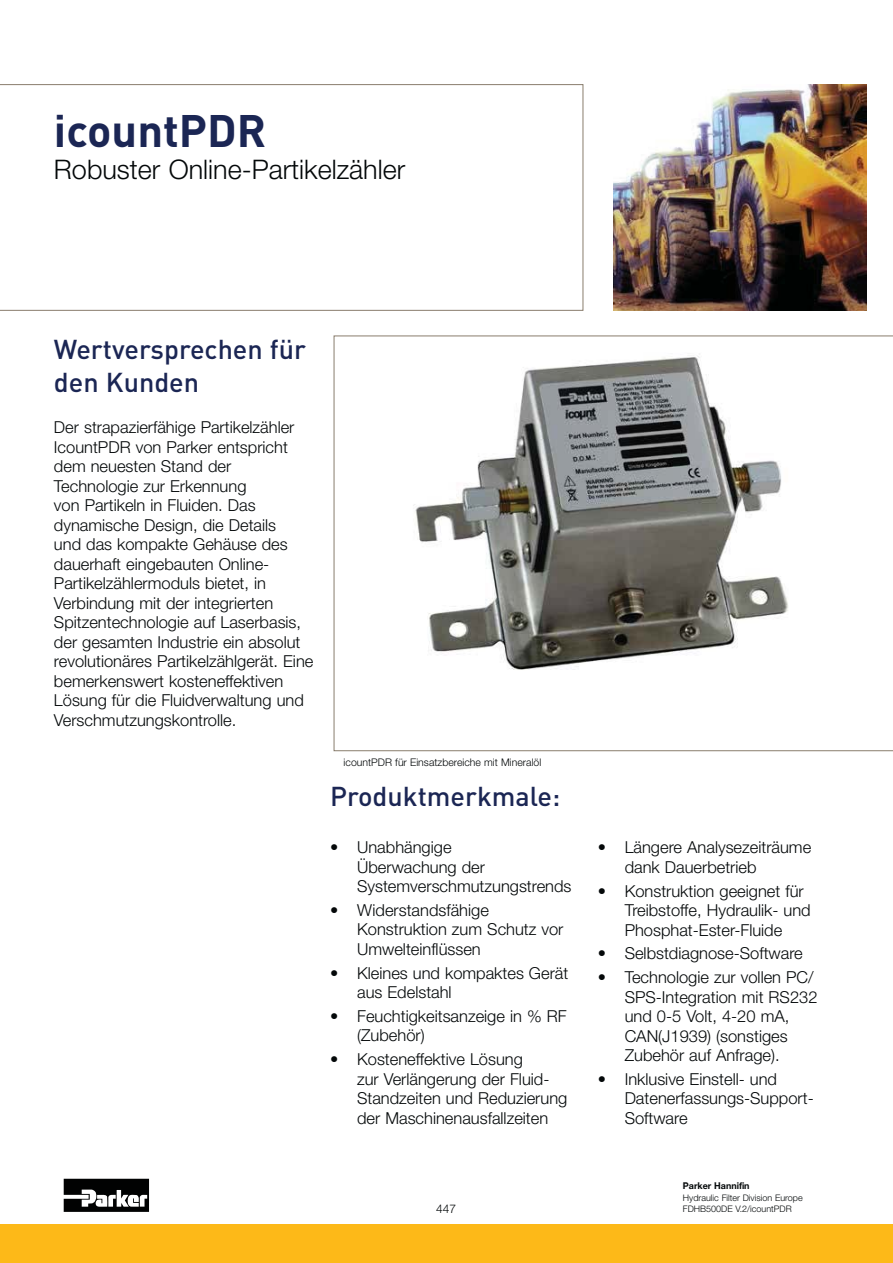
<style>
.page{position:relative;width:893px;height:1263px;background:#fff}
.page>*{position:absolute;margin:0;border:0;box-sizing:border-box;transform-origin:0 0}
.t1{font:700 45px "DINOT";color:#1b2654}
.t2{font:500 27px/32.4px "DINOT";color:#1b2654}
.t3{font:300 27px "Helvetica Neue LT Std";color:#040809}
.t4{font:300 16.5px/19.5px "Helvetica Neue LT Std";color:#040809}
.t5{font:300 12px "Helvetica Neue LT Std";color:#040809}
.t6{font:300 10.5px "Helvetica Neue LT Std";color:#040809}
.t7{font:300 9px/11.2px "Helvetica Neue LT Std";color:#040809}
.t8{font:700 9px "Helvetica Neue LT Std";color:#040809}
</style>
<div class="page">
<div style="left:0;top:1224px;width:892px;height:39px;background:#fdb918"></div>
<svg style="left:64px;top:1179px;width:85px;height:33px"></svg>
<svg style="left:334px;top:336px;width:559px;height:415px"></svg>
<img style="left:385px;top:340px;width:425px;height:347px">
<svg style="left:0;top:84px;width:583px;height:227px"></svg>
<img style="left:614px;top:84px;width:252px;height:226px">
<h1 class="t1" style="left:54px;top:105px;width:214px">icountPDR</h1>
<h2 class="t3" style="left:54px;top:160px;width:353px">Robuster Online-Partikelzähler</h2>
<h2 class="t2" style="left:54px;top:336px;width:253px">Wertversprechen für den Kunden</h2>
<p class="t4" style="left:54px;top:419px;width:261px">Der strapazierfähige Partikelzähler<br>IcountPDR von Parker entspricht dem neuesten Stand der<br>Technologie zur Erkennung<br>von Partikeln in Fluiden. Das dynamische Design, die Details<br>und das kompakte Gehäuse des dauerhaft eingebauten Online-<br>Partikelzählermoduls bietet, in<br>Verbindung mit der integrierten<br>Spitzentechnologie auf Laserbasis, der gesamten Industrie ein absolut revolutionäres Partikelzählgerät. Eine bemerkenswert kosteneffektiven<br>Lösung für die Fluidverwaltung und<br>Verschmutzungskontrolle.</p>
<p class="t6" style="left:344px;top:758px;width:199px">icountPDR für Einsatzbereiche mit Mineralöl</p>
<h2 class="t2" style="left:330px;top:782px;width:232px">Produktmerkmale:</h2>
<p class="t4" style="left:357px;top:839px;width:216px;text-indent:-27px">• Unabhängige<br>Überwachung der<br>Systemverschmutzungstrends</p>
<p class="t4" style="left:357px;top:902px;width:208px;text-indent:-27px">• Widerstandsfähige<br>Konstruktion zum Schutz vor<br>Umwelteinflüssen</p>
<p class="t4" style="left:357px;top:965px;width:213px;text-indent:-27px">• Kleines und kompaktes Gerät aus Edelstahl</p>
<p class="t4" style="left:357px;top:1008px;width:211px;text-indent:-27px">• Feuchtigkeitsanzeige in % RF (Zubehör)</p>
<p class="t4" style="left:357px;top:1051px;width:212px;text-indent:-27px">• Kosteneffektive Lösung<br>zur Verlängerung der Fluid-<br>Standzeiten und Reduzierung der Maschinenausfallzeiten</p>
<p class="t5" style="left:436px;top:1205px;width:22px">447</p>
<p class="t4" style="left:625px;top:839px;width:188px;text-indent:-27px">• Längere Analysezeiträume dank Dauerbetrieb</p>
<p class="t4" style="left:625px;top:882px;width:188px;text-indent:-27px">• Konstruktion geeignet für<br>Treibstoffe, Hydraulik- und<br>Phosphat-Ester-Fluide</p>
<p class="t4" style="left:598px;top:945px;width:207px">• Selbstdiagnose-Software</p>
<p class="t4" style="left:625px;top:969px;width:194px;text-indent:-27px">• Technologie zur vollen PC/<br>SPS-Integration mit RS232 und 0-5 Volt, 4-20 mA,<br>CAN(J1939) (sonstiges<br>Zubehör auf Anfrage).</p>
<p class="t4" style="left:625px;top:1071px;width:191px;text-indent:-27px">• Inklusive Einstell- und<br>Datenerfassungs-Support-<br>Software</p>
<p class="t8" style="left:683px;top:1183px;width:68px">Parker Hannifin</p>
<p class="t7" style="left:683px;top:1192px;width:121px">Hydraulic Filter Division Europe<br>FDHB500DE V.2/icountPDR</p>
</div>
